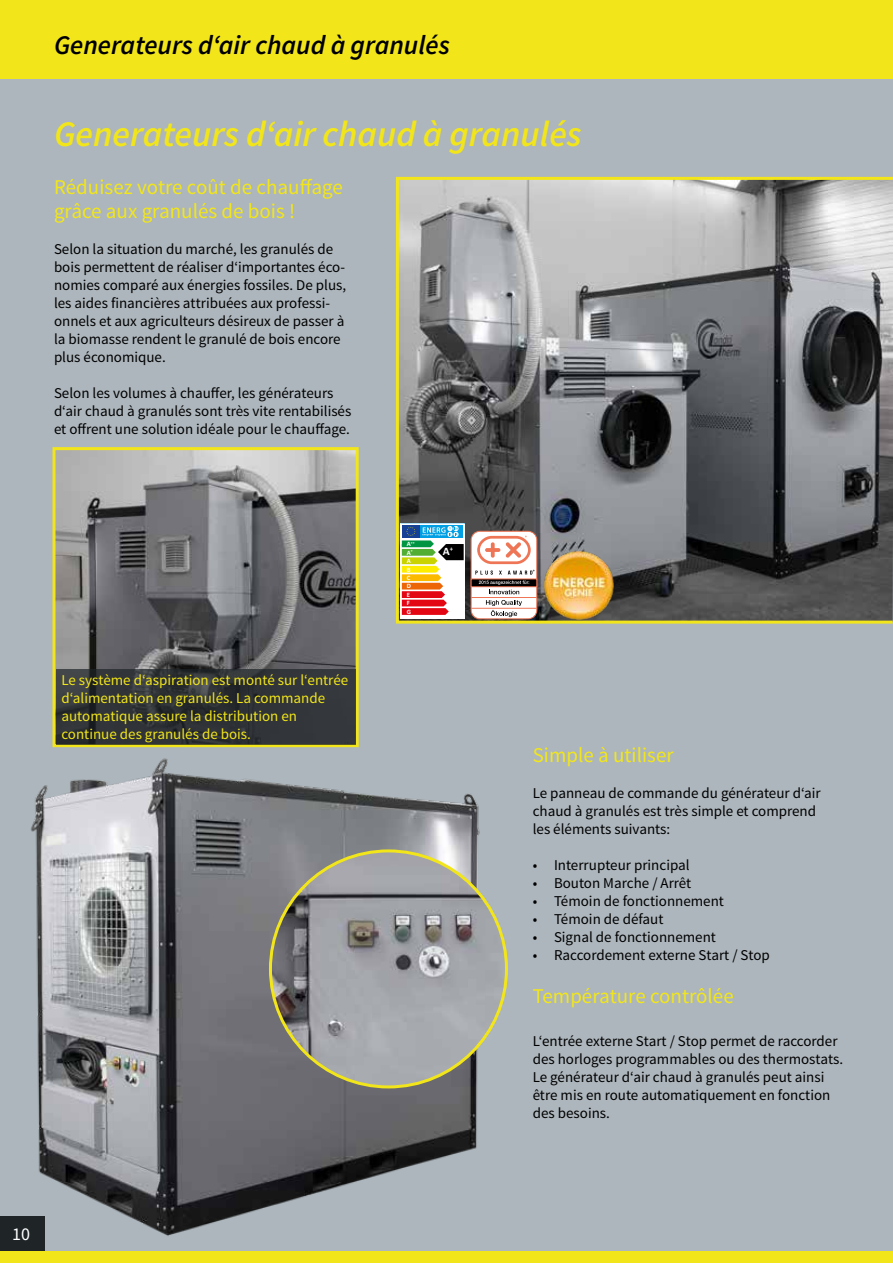
<style>
.page{position:relative;width:893px;height:1263px;background:#fff}
.page>*{position:absolute;margin:0;border:0;box-sizing:border-box;transform-origin:0 0}
.t1{font:italic 600 36px "Source Sans Pro";color:#f2e61a}
.t2{font:italic 600 27px "Source Sans Pro";color:#000}
.t3{font:21px/24px "Source Sans Pro";color:#f2e61a}
.t4{font:18px "Source Sans Pro";color:#fff}
.t5{font:15px/18px "Source Sans Pro";color:#000}
.t6{font:15px/18px "Source Sans Pro";color:#f2e61a}
.t7{font:700 11.4px "Calibri";color:#fff}
.t8{font:700 6.75px/8.4px "Calibri";color:#fff}
.t9{font:700 3.9px "Calibri";color:#fff}
.s1{font-size:6.75px}
</style>
<div class="page">
<div style="left:0;top:79px;width:893px;height:1172px;background:#adb6bc"></div>
<img style="left:29px;top:742px;width:469px;height:509px">
<svg style="left:394px;top:175px;width:499px;height:450px;background:#7f807e"></svg>
<img style="left:543px;top:549px;width:71px;height:72px">
<div style="left:471px;top:531px;width:66px;height:88px;background:#fff;border-radius:9px"></div>
<div style="left:471px;top:531px;width:66px;height:88px;border:1px solid #ee7656;border-radius:9px"></div>
<svg style="left:475px;top:570px;width:18px;height:5px"></svg>
<svg style="left:499px;top:570px;width:3px;height:5px"></svg>
<svg style="left:508px;top:570px;width:27px;height:5px"></svg>
<svg style="left:477px;top:536px;width:54px;height:28px"></svg>
<hr style="left:471px;top:597px;width:66px;height:1px;background:#ee7656">
<div style="left:471px;top:579px;width:66px;height:8px;background:#000"></div>
<hr style="left:471px;top:608px;width:66px;height:1px;background:#ee7656">
<svg style="left:486px;top:600px;width:36px;height:17px"></svg>
<svg style="left:479px;top:581px;width:50px;height:13px"></svg>
<svg style="left:401px;top:524px;width:64px;height:95px"></svg>
<img style="left:270px;top:851px;width:236px;height:236px;border-radius:118px">
<img style="left:56px;top:451px;width:299px;height:218px">
<div style="left:52px;top:447px;width:307px;height:300px;border:3px solid #f2e61a"></div>
<svg style="left:56px;top:669px;width:300px;height:75px;background:#303437"></svg>
<div style="left:0;top:0;width:893px;height:79px;background:#f2e61a"></div>
<div style="left:0;top:1216px;width:45px;height:47px;background:#1f2427"></div>
<div style="left:0;top:1251px;width:893px;height:12px;background:#f2e61a"></div>
<h2 class="t2" style="left:54px;top:28px;width:397px">Generateurs d‘air chaud à granulés</h2>
<h1 class="t1" style="left:54px;top:112px;width:529px">Generateurs d‘air chaud à granulés</h1>
<h3 class="t3" style="left:54px;top:176px;width:290px">Réduisez votre coût de chauffage grâce aux granulés de bois !</h3>
<p class="t5" style="left:54px;top:241px;width:294px">Selon la situation du marché, les granulés de bois permettent de réaliser d‘importantes éco&shy;nomies comparé aux énergies fossiles. De plus, les aides financières attribuées aux professi&shy;onnels et aux agriculteurs désireux de passer à la biomasse rendent le granulé de bois encore plus économique.</p>
<p class="t5" style="left:54px;top:385px;width:299px">Selon les volumes à chauffer, les générateurs d‘air chaud à granulés sont très vite rentabilisés et offrent une solution idéale pour le chauffage.</p>
<p class="t6" style="left:61px;top:672px;width:288px">Le système d‘aspiration est monté sur l‘entrée d‘alimentation en granulés. La commande automatique assure la distribution en continue des granulés de bois.</p>
<p class="t9" style="left:407px;top:540px;width:9px"><span class="s1">A</span>++</p>
<p class="t8" style="left:407px;top:548px;width:7px">A<sup>+<br></sup>A<br>B<br>C<br>D<br>E<br>F<br>G</p>
<p class="t7" style="left:443px;top:544px;width:12px">A<sup>+</sup></p>
<h3 class="t3" style="left:533px;top:743px;width:143px">Simple à utiliser</h3>
<p class="t5" style="left:533px;top:784px;width:290px">Le panneau de commande du générateur d‘air chaud à granulés est très simple et comprend les éléments suivants:</p>
<p class="t5" style="left:533px;top:856px;width:158px">• Interrupteur principal</p>
<p class="t5" style="left:533px;top:874px;width:160px">• Bouton Marche / Arrêt</p>
<p class="t5" style="left:533px;top:892px;width:193px">• Témoin de fonctionnement</p>
<p class="t5" style="left:533px;top:910px;width:132px">• Témoin de défaut</p>
<p class="t5" style="left:533px;top:928px;width:185px">• Signal de fonctionnement</p>
<p class="t5" style="left:533px;top:946px;width:239px">• Raccordement externe Start / Stop</p>
<h3 class="t3" style="left:533px;top:984px;width:203px">Température contrôlée</h3>
<p class="t5" style="left:533px;top:1032px;width:312px">L‘entrée externe Start / Stop permet de raccorder des horloges programmables ou des thermostats.<br>Le générateur d‘air chaud à granulés peut ainsi être mis en route automatiquement en fonction des besoins.</p>
<p class="t4" style="left:12px;top:1222px;width:19px">10</p>
</div>
